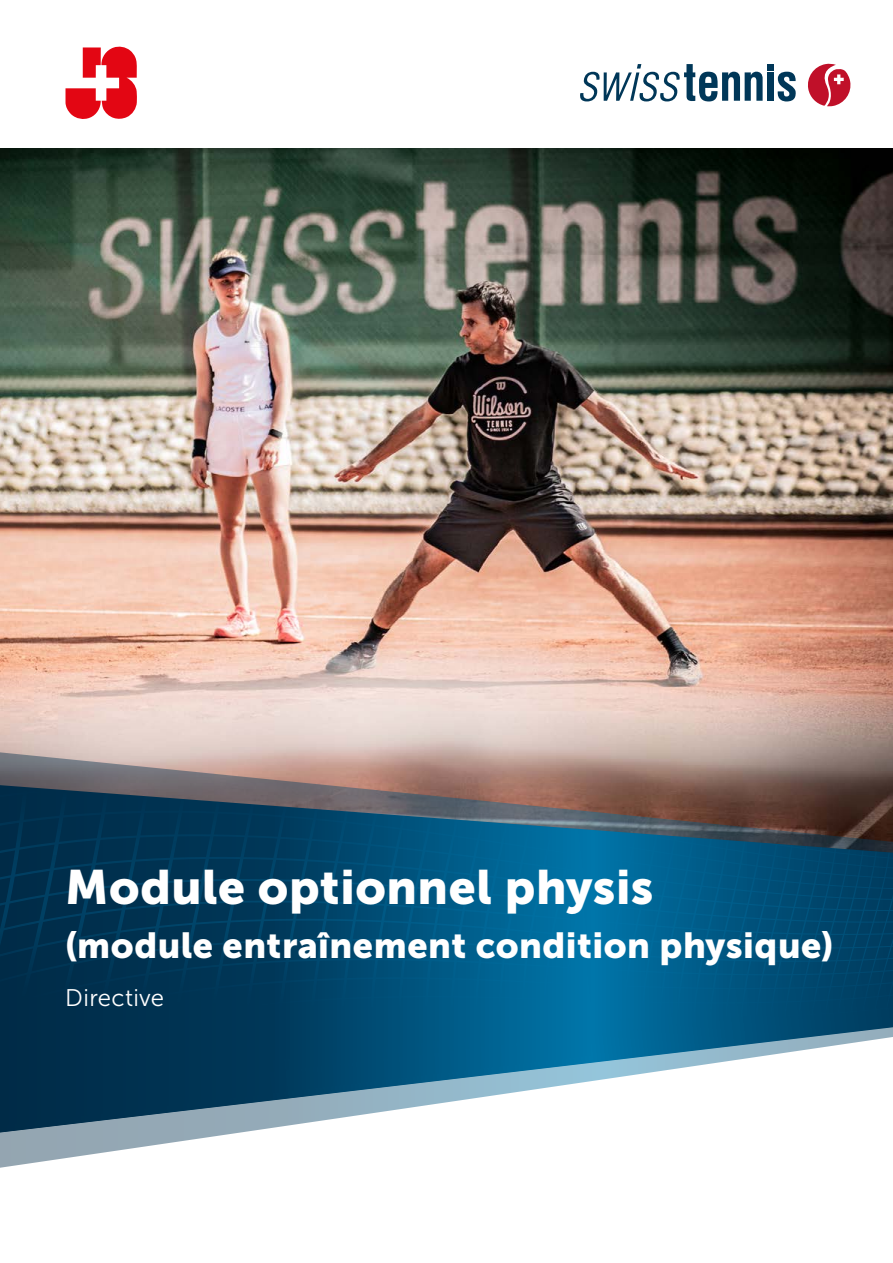
<style>
.page{position:relative;width:893px;height:1263px;background:#fff}
.page>*{position:absolute;margin:0;border:0;box-sizing:border-box;transform-origin:0 0}
.t1{font:48px "Museo Sans 900";letter-spacing:.01em;color:#fff}
.t2{font:36px "Museo Sans 900";letter-spacing:.015em;color:#fff}
.t3{font:24px "Museo Sans 300";letter-spacing:.01em;color:#fff}
</style>
<div class="page">
<img style="left:0;top:149px;width:893px;height:600px">
<svg style="left:0;top:749px;width:893px;height:36px;background:#a58c85"></svg>
<svg style="left:0;top:1132px;width:243px;height:36px"></svg>
<svg style="left:0;top:785px;width:893px;height:347px;background:#2a617f"></svg>
<svg style="left:580px;top:64px;width:216px;height:38px"></svg>
<svg style="left:808px;top:64px;width:42px;height:42px"></svg>
<svg style="left:66px;top:47px;width:71px;height:72px"></svg>
<h1 class="t1" style="left:65px;top:860px;width:590px">Module optionnel physis</h1>
<p class="t2" style="left:65px;top:925px;width:770px">(module entraînement condition physique)</p>
<p class="t3" style="left:65px;top:985px;width:100px">Directive</p>
</div>
